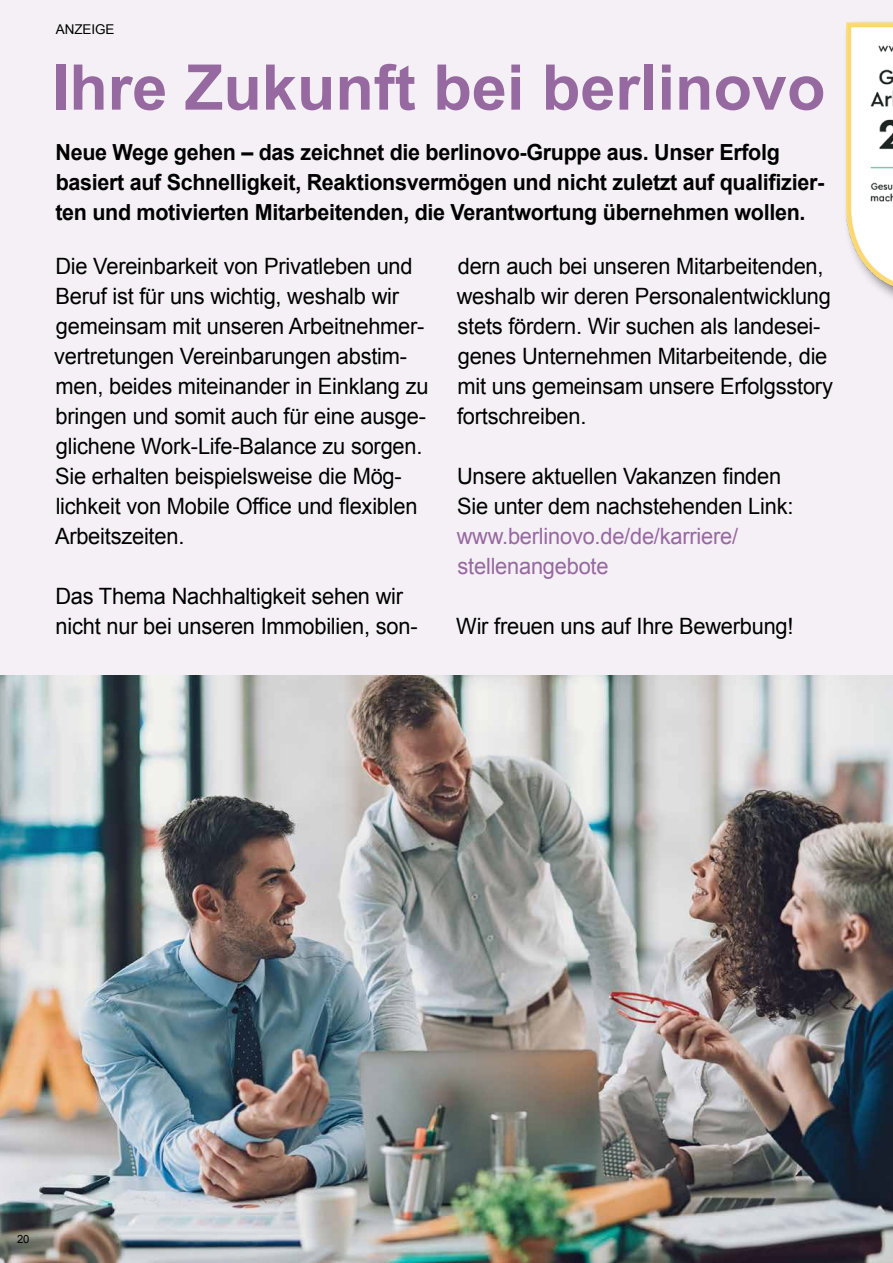
<style>
.page{position:relative;width:893px;height:1263px;background:#f5f0f6}
.page>*{position:absolute;margin:0;border:0;box-sizing:border-box;transform-origin:0 0}
.t1{font:700 63px "Arial";color:#9669a0}
.t2{font:22.5px/30px "Arial";letter-spacing:-.01em;color:#000}
.t3{font:22.5px/30px "Arial";letter-spacing:-.01em;color:#9669a0}
.t4{font:700 22.2px/30px "Arial";letter-spacing:-.015em;color:#000}
.t5{font:13.5px "Arial";letter-spacing:-.005em;color:#000}
.t6{font:11.25px "Arial";color:#000}
</style>
<div class="page">
<img style="left:0;top:676px;width:893px;height:587px">
<div style="left:843px;top:19px;width:50px;height:291px;background:#000;opacity:.48"></div>
<img style="left:847px;top:22px;width:46px;height:271px">
<p class="t5" style="left:56px;top:20px;width:60px">ANZEIGE</p>
<h2 class="t1" style="left:52px;top:46px;width:775px">Ihre Zukunft bei berlinovo</h2>
<p class="t4" style="left:55px;top:138px;width:770px">Neue Wege gehen – das zeichnet die berlinovo-Gruppe aus. Unser Erfolg basiert auf Schnelligkeit, Reaktionsvermögen und nicht zuletzt auf qualifizier&shy;ten und motivierten Mitarbeitenden, die Verantwortung übernehmen wollen.</p>
<p class="t2" style="left:54px;top:252px;width:376px">Die Vereinbarkeit von Privatleben und Beruf ist für uns wichtig, weshalb wir gemeinsam mit unseren Arbeitnehmer&shy;vertretungen Vereinbarungen abstim&shy;men, beides miteinander in Einklang zu bringen und somit auch für eine ausge&shy;glichene Work-Life-Balance zu sorgen.<br>Sie erhalten beispielsweise die Mög&shy;lichkeit von Mobile Office und flexiblen Arbeitszeiten.</p>
<p class="t2" style="left:457px;top:252px;width:378px">dern auch bei unseren Mitarbeitenden, weshalb wir deren Personalentwicklung stets fördern. Wir suchen als landesei&shy;genes Unternehmen Mitarbeitende, die mit uns gemeinsam unsere Erfolgsstory fortschreiben.</p>
<p class="t2" style="left:457px;top:462px;width:338px">Unsere aktuellen Vakanzen finden<br>Sie unter dem nachstehenden Link:</p>
<p class="t3" style="left:457px;top:522px;width:283px">www.berlinovo.de/de/karriere/ stellenangebote</p>
<p class="t2" style="left:456px;top:612px;width:339px">Wir freuen uns auf Ihre Bewerbung!</p>
<p class="t2" style="left:55px;top:582px;width:364px">Das Thema Nachhaltigkeit sehen wir nicht nur bei unseren Immobilien, son-</p>
<p class="t6" style="left:17px;top:1232px;width:14px">20</p>
</div>
